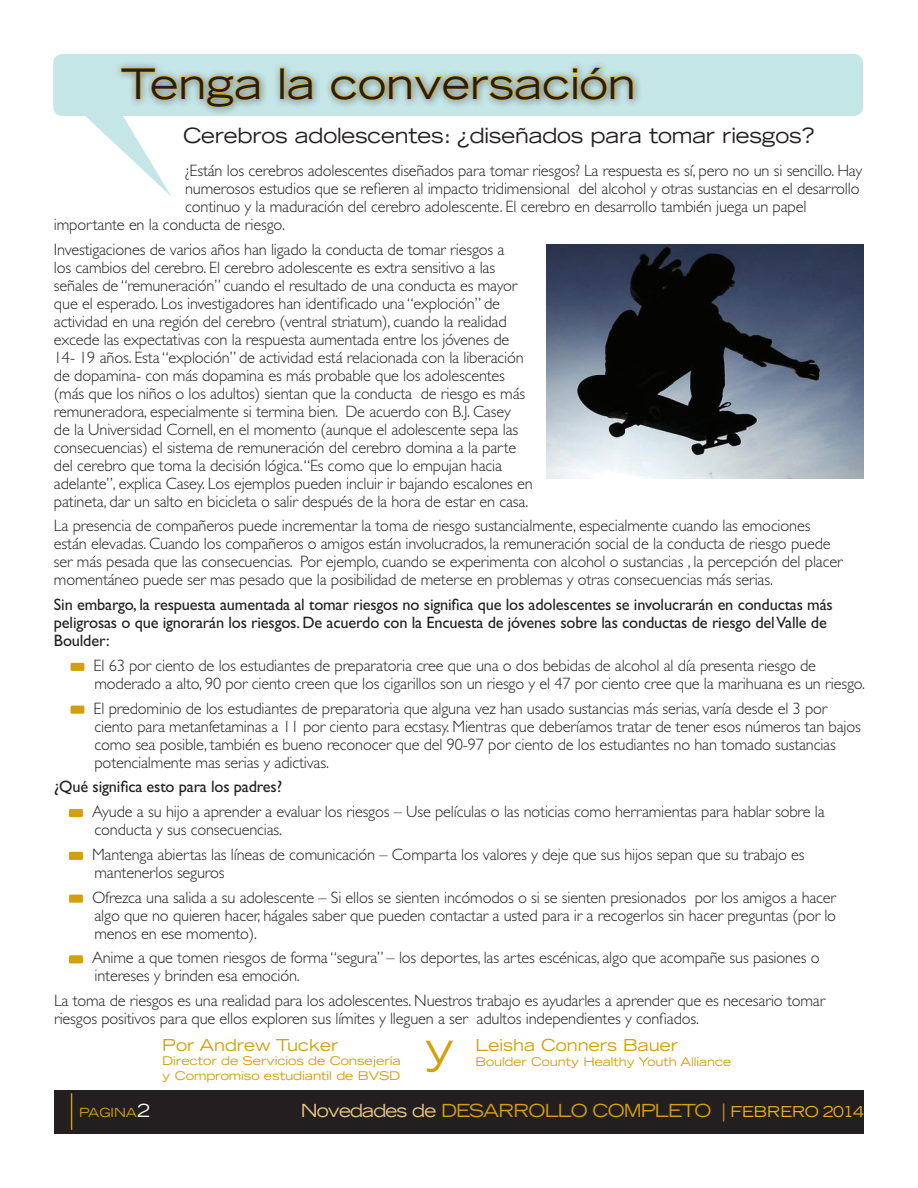
<style>
.page{position:relative;width:918px;height:1188px;background:#fff}
.page>*{position:absolute;margin:0;border:0;box-sizing:border-box;transform-origin:0 0}
.t1{font:expanded 44.55px "Trade Gothic LT Std";color:#d49f0c}
.t2{font:expanded 42px "Trade Gothic LT Std";color:#231f20}
.t3{font:expanded 21px "Trade Gothic LT Std";letter-spacing:-.01em;color:#231f20}
.t4{font:expanded 18px "Trade Gothic LT Std";letter-spacing:-.05em;color:#d49f0c}
.t5{font:300 16.5px/18px "Gill Sans Std";letter-spacing:-.01em;color:#231f20}
.t6{font:16.5px/18px "Gill Sans Std";letter-spacing:-.01em;color:#231f20}
.t7{font:expanded 16.5px "Trade Gothic LT Std";color:#d49f0c}
.t8{font:expanded 12.6px "Trade Gothic LT Std";color:#d49f0c}
.t9{font:expanded 12px/14.4px "Trade Gothic LT Std";letter-spacing:-.01em;color:#d49f0c;scale:1.04 1}
.t10{font:expanded 12px "Trade Gothic LT Std";letter-spacing:-.01em;color:#d49f0c}
.s1{font-size:18px;color:#fff}
.s2{color:#eac884}
.s3{font-size:15px;color:#efb211}
</style>
<div class="page">
<div style="left:54px;top:1090px;width:810px;height:44px;background:#231f20"></div>
<hr style="left:71px;top:1093px;width:1px;height:37px;background:#d49f0c">
<div style="left:70px;top:663px;width:14px;height:8px;background:#d49f0c;border-radius:2px"></div>
<div style="left:70px;top:706px;width:14px;height:8px;background:#d49f0c;border-radius:2px"></div>
<div style="left:69px;top:809px;width:14px;height:8px;background:#d49f0c;border-radius:2px"></div>
<div style="left:69px;top:852px;width:14px;height:8px;background:#d49f0c;border-radius:2px"></div>
<div style="left:69px;top:895px;width:14px;height:8px;background:#d49f0c;border-radius:2px"></div>
<div style="left:69px;top:955px;width:14px;height:8px;background:#d49f0c;border-radius:2px"></div>
<div style="left:53px;top:54px;width:810px;height:62px;background:#c5e6e7;border-radius:9px"></div>
<div style="left:114px;top:60px;width:529px;height:57px;background:#231f20;opacity:.5"></div>
<div style="left:280px;top:68px;width:5px;height:32px;border:2px solid #efb211"></div>
<svg style="left:287px;top:75px;width:27px;height:26px"></svg>
<svg style="left:330px;top:66px;width:304px;height:35px"></svg>
<svg style="left:85px;top:67px;width:176px;height:129px"></svg>
<img style="left:546px;top:245px;width:318px;height:233px">
<h2 class="t2" style="left:121px;top:56px;width:517px">Tenga la conversación</h2>
<p class="t3" style="left:183px;top:122px;width:633px">Cerebros adolescentes: ¿diseñados para tomar riesgos?</p>
<p class="t5" style="left:185px;top:162px;width:679px">¿Están los cerebros adolescentes diseñados para tomar riesgos? La respuesta es sí, pero no un si sencillo. Hay</p>
<p class="t5" style="left:185px;top:180px;width:676px">numerosos estudios que se refieren al impacto tridimensional del alcohol y otras sustancias en el desarrollo</p>
<p class="t5" style="left:185px;top:198px;width:623px">continuo y la maduración del cerebro adolescente. El cerebro en desarrollo también juega un papel</p>
<p class="t5" style="left:54px;top:216px;width:232px">importante en la conducta de riesgo.</p>
<p class="t5" style="left:54px;top:240px;width:480px">Investigaciones de varios años han ligado la conducta de tomar riesgos a<br>los cambios del cerebro. El cerebro adolescente es extra sensitivo a las señales de “remuneración” cuando el resultado de una conducta es mayor que el esperado. Los investigadores han identificado una “exploción” de actividad en una región del cerebro (ventral striatum), cuando la realidad excede las expectativas con la respuesta aumentada entre los jóvenes de 14- 19 años. Esta “exploción” de actividad está relacionada con la liberación de dopamina- con más dopamina es más probable que los adolescentes (más que los niños o los adultos) sientan que la conducta de riesgo es más remuneradora, especialmente si termina bien. De acuerdo con B.J. Casey<br>de la Universidad Cornell, en el momento (aunque el adolescente sepa las consecuencias) el sistema de remuneración del cerebro domina a la parte del cerebro que toma la decisión lógica. “Es como que lo empujan hacia adelante”, explica Casey. Los ejemplos pueden incluir ir bajando escalones en patineta, dar un salto en bicicleta o salir después de la hora de estar en casa.</p>
<p class="t5" style="left:54px;top:517px;width:790px">La presencia de compañeros puede incrementar la toma de riesgo sustancialmente, especialmente cuando las emociones están elevadas. Cuando los compañeros o amigos están involucrados, la remuneración social de la conducta de riesgo puede ser más pesada que las consecuencias. Por ejemplo, cuando se experimenta con alcohol o sustancias , la percepción del placer momentáneo puede ser mas pesado que la posibilidad de meterse en problemas y otras consecuencias más serias.</p>
<p class="t6" style="left:54px;top:596px;width:780px">Sin embargo, la respuesta aumentada al tomar riesgos no significa que los adolescentes se involucrarán en conductas más peligrosas o que ignorarán los riesgos. De acuerdo con la Encuesta de jóvenes sobre las conductas de riesgo del Valle de<br>Boulder:</p>
<p class="t5" style="left:94px;top:657px;width:773px">El 63 por ciento de los estudiantes de preparatoria cree que una o dos bebidas de alcohol al día presenta riesgo de moderado a alto, 90 por ciento creen que los cigarillos son un riesgo y el 47 por ciento cree que la marihuana es un riesgo.</p>
<p class="t5" style="left:94px;top:699px;width:769px">El predominio de los estudiantes de preparatoria que alguna vez han usado sustancias más serias, varía desde el 3 por ciento para metanfetaminas a 11 por ciento para ecstasy. Mientras que deberíamos tratar de tener esos números tan bajos como sea posible, también es bueno reconocer que del 90-97 por ciento de los estudiantes no han tomado sustancias potencialmente mas serias y adictivas.</p>
<p class="t6" style="left:54px;top:778px;width:230px">¿Qué significa esto para los padres?</p>
<p class="t5" style="left:92px;top:803px;width:734px">Ayude a su hijo a aprender a evaluar los riesgos – Use películas o las noticias como herramientas para hablar sobre la conducta y sus consecuencias.</p>
<p class="t5" style="left:92px;top:846px;width:714px">Mantenga abiertas las líneas de comunicación – Comparta los valores y deje que sus hijos sepan que su trabajo es mantenerlos seguros</p>
<p class="t5" style="left:92px;top:888px;width:746px;text-align:justify">Ofrezca una salida a su adolescente – Si ellos se sienten incómodos o si se sienten presionados por los amigos a hacer algo que no quieren hacer, hágales saber que pueden contactar a usted para ir a recogerlos sin hacer preguntas (por lo menos en ese momento).</p>
<p class="t5" style="left:92px;top:949px;width:729px">Anime a que tomen riesgos de forma “segura” – los deportes, las artes escénicas, algo que acompañe sus pasiones o intereses y brinden esa emoción.</p>
<p class="t5" style="left:54px;top:992px;width:773px">La toma de riesgos es una realidad para los adolescentes. Nuestros trabajo es ayudarles a aprender que es necesario tomar riesgos positivos para que ellos exploren sus límites y lleguen a ser adultos independientes y confiados.</p>
<p class="t7" style="left:162px;top:1034px;width:178px">Por Andrew Tucker</p>
<p class="t9" style="left:162px;top:1054px;width:231px">Director de Servicios de Consejería y Compromiso estudiantil de BVSD</p>
<h1 class="t1" style="left:425px;top:1019px;width:31px">y</h1>
<p class="t7" style="left:476px;top:1035px;width:204px">Leisha Conners Bauer</p>
<p class="t10" style="left:476px;top:1054px;width:257px">Boulder County Healthy Youth Alliance</p>
<p class="t8" style="left:79px;top:1105px;width:73px">PAGINA<span class="s1">2</span></p>
<p class="t4" style="left:301px;top:1099px;width:565px"><span class="s2">Novedades de</span> DESARROLLO COMPLETO | <span class="s3">FEBRERO 2014</span></p>
</div>
